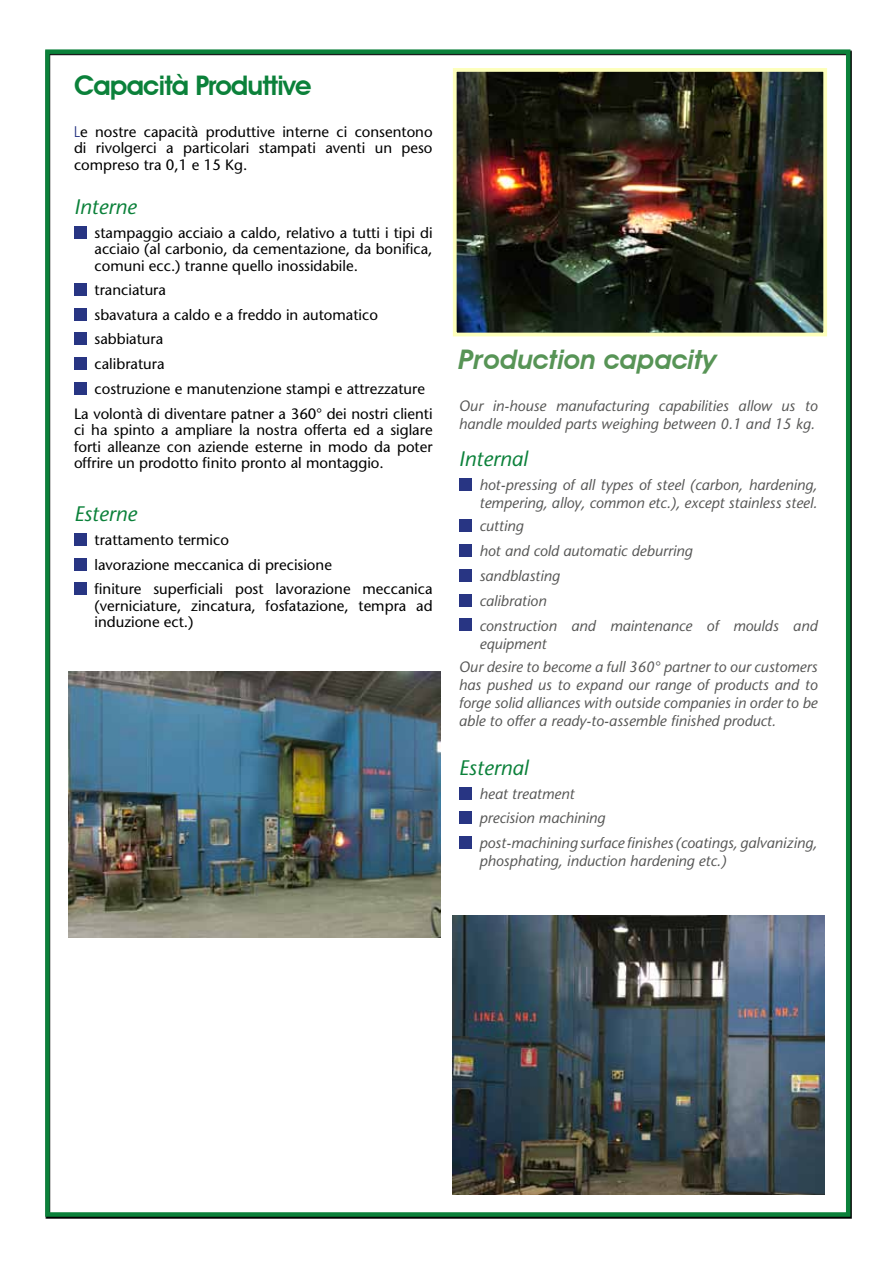
<style>
.page{position:relative;width:893px;height:1263px;background:#fff}
.page>*{position:absolute;margin:0;border:0;box-sizing:border-box;transform-origin:0 0}
.t1{font:600 27px "Avant Garde IT Cby BT";letter-spacing:-.03em;color:#0b813a}
.t2{font:italic 600 27px "Avant Garde IT Cby BT";color:#579456}
.t3{font:italic 21px "ATC Oak";color:#0b813a}
.t4{font:15px/16.5px "ATC Oak Normal";color:#000;text-align:justify}
.t5{font:italic 15px/24.8px "ATC Oak";color:#575756}
.s1{font-family:"Avant Garde IT Cby BT";color:#283583}
</style>
<div class="page">
<img style="left:46px;top:50px;width:806px;height:1169px">
<div style="left:45px;top:49px;width:805px;height:1168px;border:4px solid #0b813a"></div>
<h1 class="t1" style="left:74px;top:69px;width:239px">Capacità Produttive</h1>
<p class="t4" style="left:74px;top:123px;width:360px"><span class="s1">L</span>e nostre capacità produttive interne ci consentono di rivolgerci a particolari stampati aventi un peso compreso tra 0,1 e 15 Kg.</p>
<h2 class="t3" style="left:74px;top:194px;width:64px">Interne</h2>
<p class="t4" style="left:95px;top:224px;width:340px">stampaggio acciaio a caldo, relativo a tutti i tipi di acciaio (al carbonio, da cementazione, da bonifica, comuni ecc.) tranne quello inossidabile.</p>
<p class="t4" style="left:95px;top:281px;width:73px">tranciatura</p>
<p class="t4" style="left:95px;top:306px;width:285px">sbavatura a caldo e a freddo in automatico</p>
<p class="t4" style="left:95px;top:331px;width:70px">sabbiatura</p>
<p class="t4" style="left:95px;top:355px;width:71px">calibratura</p>
<p class="t4" style="left:95px;top:380px;width:332px">costruzione e manutenzione stampi e attrezzature</p>
<p class="t4" style="left:74px;top:405px;width:360px">La volontà di diventare patner a 360° dei nostri clienti</p>
<p class="t4" style="left:74px;top:422px;width:360px">ci ha spinto a ampliare la nostra offerta ed a siglare forti alleanze con aziende esterne in modo da poter offrire un prodotto finito pronto al montaggio.</p>
<h2 class="t3" style="left:74px;top:501px;width:64px">Esterne</h2>
<p class="t4" style="left:95px;top:527px;width:340px;line-height:24.8px;text-align:left">trattamento termico<br>lavorazione meccanica di precisione<br>finiture superficiali post lavorazione meccanica</p>
<p class="t4" style="left:95px;top:597px;width:340px">(verniciature, zincatura, fosfatazione, tempra ad induzione ect.)</p>
<h1 class="t2" style="left:459px;top:343px;width:259px">Production capacity</h1>
<p class="t5" style="left:459px;top:397px;width:360px;line-height:18px">Our in-house manufacturing capabilities allow us to handle moulded parts weighing between 0.1 and 15 kg.</p>
<h2 class="t3" style="left:459px;top:445px;width:70px">Internal</h2>
<p class="t5" style="left:479px;top:475px;width:340px;line-height:18px">hot-pressing of all types of steel (carbon, hardening, tempering, alloy, common etc.), except stainless steel.</p>
<p class="t5" style="left:479px;top:514px;width:340px">cutting<br>hot and cold automatic deburring<br>sandblasting<br>calibration<br>construction and maintenance of moulds and</p>
<p class="t5" style="left:459px;top:631px;width:360px;line-height:23.9px;text-indent:21px">equipment<br>Our desire to become a full 360° partner to our customers</p>
<p class="t5" style="left:459px;top:676px;width:360px;line-height:18px;text-align:justify">has pushed us to expand our range of products and to forge solid alliances with outside companies in order to be able to offer a ready-to-assemble finished product.</p>
<h2 class="t3" style="left:459px;top:754px;width:71px">Esternal</h2>
<p class="t5" style="left:479px;top:781px;width:340px">heat treatment<br>precision machining<br>post-machining surface finishes (coatings, galvanizing,</p>
<p class="t5" style="left:479px;top:848px;width:249px">phosphating, induction hardening etc.)</p>
</div>
